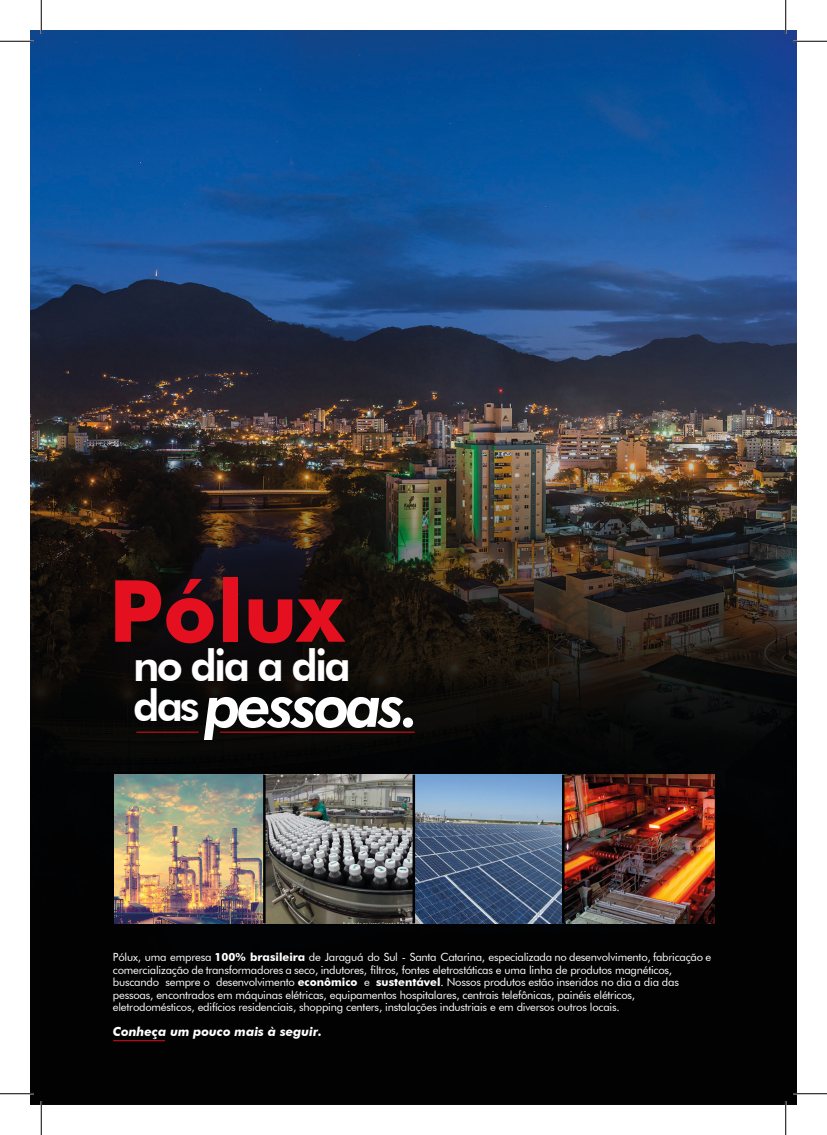
<style>
.page{position:relative;width:827px;height:1135px;background:#fff}
.page>*{position:absolute;margin:0;border:0;box-sizing:border-box;transform-origin:0 0}
.t1{font:700 85.88px "Futura BT";color:#e41020}
.t2{font:italic 800 60.38px "Futura BT";letter-spacing:-.065em;color:#fff}
.t3{font:800 42.88px "Futura BT";letter-spacing:-.065em;color:#fff}
.t4{font:italic 700 12.5px "Futura BT";color:#fff}
.t5{font:11.25px/12.5px "Futura BT";letter-spacing:-.02em;color:#fff}
.s1{font-style:normal;font-size:42.88px}
.s2{font-weight:700}
</style>
<div class="page">
<img style="left:31px;top:31px;width:765px;height:1073px">
<hr style="left:220px;top:732px;width:195px;height:1px;background:#e41020">
<hr style="left:136px;top:732px;width:63px;height:1px;background:#e41020">
<hr style="left:113px;top:1040px;width:52px;height:1px;background:#e41020">
<hr style="left:258px;top:774px;width:2px;height:149px;background:#030405">
<hr style="left:405px;top:774px;width:2px;height:149px;background:#030405">
<hr style="left:552px;top:774px;width:3px;height:149px;background:#030405">
<img style="left:114px;top:775px;width:600px;height:148px">
<hr style="left:263px;top:775px;width:2px;height:148px;background:#020203">
<hr style="left:412px;top:775px;width:3px;height:148px;background:#020203">
<hr style="left:562px;top:775px;width:2px;height:148px;background:#020203">
<hr style="left:0;top:40px;width:34px;height:2px;background:#fff">
<hr style="left:793px;top:40px;width:34px;height:2px;background:#fff">
<hr style="left:40px;top:0;width:2px;height:34px;background:#fff">
<hr style="left:40px;top:1101px;width:2px;height:34px;background:#fff">
<hr style="left:0;top:41px;width:34px;height:1px;background:#000">
<hr style="left:793px;top:41px;width:34px;height:1px;background:#000">
<hr style="left:0;top:1093px;width:34px;height:1px;background:#000">
<hr style="left:793px;top:1093px;width:34px;height:1px;background:#000">
<hr style="left:41px;top:0;width:1px;height:34px;background:#000">
<hr style="left:41px;top:1101px;width:1px;height:34px;background:#000">
<hr style="left:785px;top:0;width:1px;height:34px;background:#000">
<hr style="left:785px;top:1101px;width:1px;height:34px;background:#000">
<h1 class="t1" style="left:109px;top:559px;width:236px">Pólux</h1>
<h3 class="t3" style="left:133px;top:639px;width:219px">no dia a dia</h3>
<h2 class="t2" style="left:133px;top:669px;width:288px"><span class="s1">das</span> pessoas.</h2>
<p class="t5" style="left:113px;top:951px;width:599px">Pólux, uma empresa <span class="s2">100% brasileira</span> de Jaraguá do Sul - Santa Catarina, especializada no desenvolvimento, fabricação e comercialização de transformadores a seco, indutores, filtros, fontes eletrostáticas e uma linha de produtos magnéticos, buscando sempre o desenvolvimento <span class="s2">econômico</span> e <span class="s2">sustentável</span>. Nossos produtos estão inseridos no dia a dia das pessoas, encontrados em máquinas elétricas, equipamentos hospitalares, centrais telefônicas, painéis elétricos, eletrodomésticos, edifícios residenciais, shopping centers, instalações industriais e em diversos outros locais.</p>
<p class="t4" style="left:113px;top:1024px;width:211px">Conheça um pouco mais à seguir.</p>
</div>
